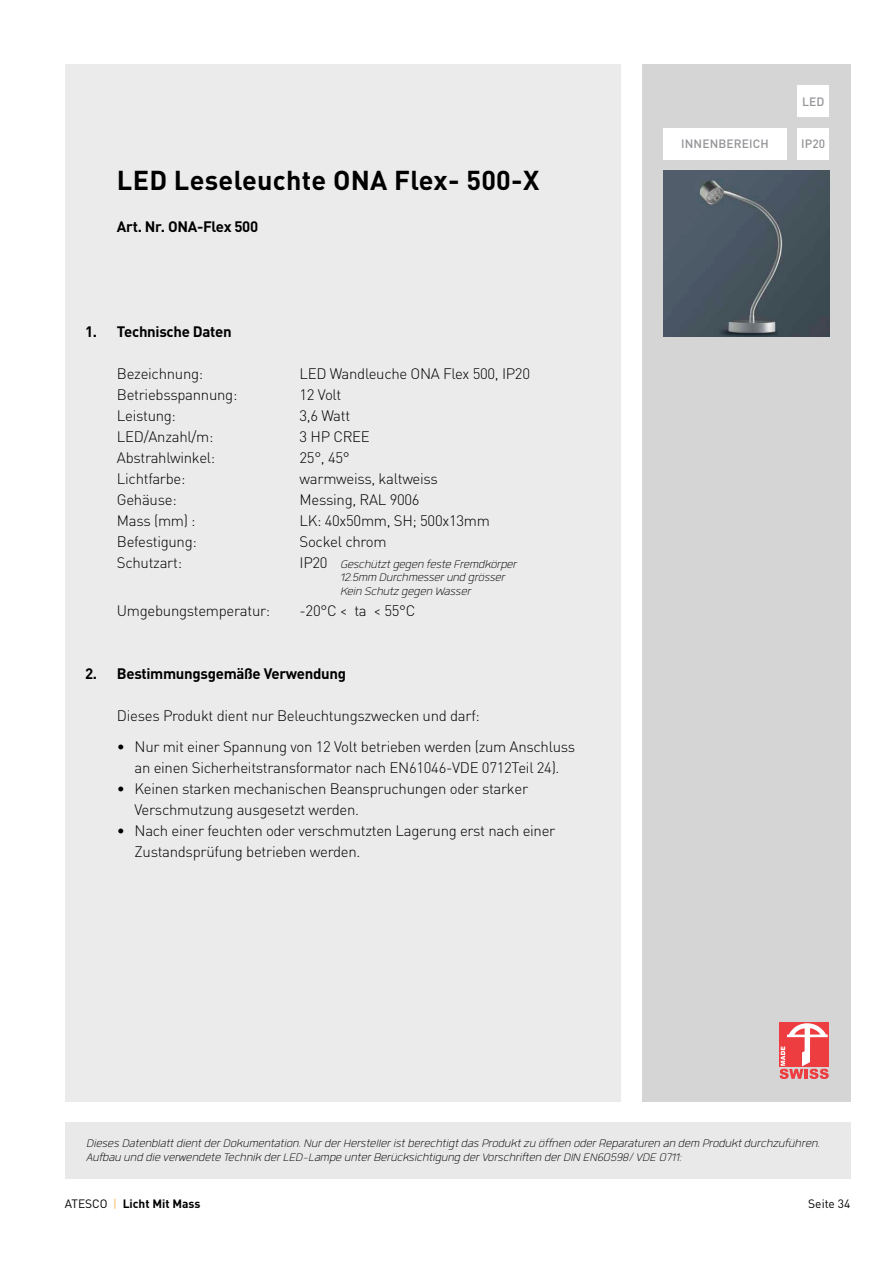
<style>
.page{position:relative;width:893px;height:1263px;background:#fff}
.page>*{position:absolute;margin:0;border:0;box-sizing:border-box;transform-origin:0 0}
.t1{font:700 27px "DIN Pro";letter-spacing:.01em;color:#000}
.t2{font:300 15px/21px "DIN Pro";letter-spacing:-.02em;color:#000}
.t3{font:italic 300 15px/13.5px "Quan Rounded";color:#000}
.t4{font:700 15px "DIN Pro";letter-spacing:-.02em;color:#000}
.t5{font:700 12px "DIN Pro";color:#000}
.t6{font:500 12px "DIN Pro";letter-spacing:.01em;color:#939498}
.t7{font:12px "DIN Pro";color:#000}
.s1{font-family:"DIN Pro";font-style:normal}
.s2{font-weight:400}
.s3{font-weight:300;color:#f7961d}
</style>
<div class="page">
<div style="left:65px;top:1122px;width:785px;height:57px;background:#e9e9e9"></div>
<div style="left:65px;top:64px;width:556px;height:1037px;background:#ecebeb"></div>
<div style="left:642px;top:64px;width:208px;height:1037px;background:#d6d5d6"></div>
<div style="left:797px;top:85px;width:32px;height:32px;background:#fff"></div>
<div style="left:663px;top:128px;width:124px;height:32px;background:#fff"></div>
<div style="left:797px;top:128px;width:32px;height:32px;background:#fff"></div>
<img style="left:663px;top:170px;width:166px;height:166px">
<div style="left:779px;top:1022px;width:50px;height:45px;background:#ee3d41"></div>
<svg style="left:779px;top:1023px;width:50px;height:56px"></svg>
<p class="t6" style="left:802px;top:93px;width:24px">LED</p>
<h1 class="t1" style="left:117px;top:161px;width:424px">LED Leseleuchte ONA Flex- 500-X</h1>
<p class="t4" style="left:117px;top:216px;width:143px">Art. Nr. ONA-Flex 500</p>
<p class="t4" style="left:85px;top:321px;width:148px">1. Technische Daten</p>
<p class="t2" style="left:117px;top:362px;width:88px">Bezeichnung:</p>
<p class="t2" style="left:300px;top:362px;width:232px">LED Wandleuche ONA Flex 500, IP20</p>
<p class="t2" style="left:117px;top:383px;width:122px">Betriebsspannung:</p>
<p class="t2" style="left:300px;top:383px;width:43px">12 Volt</p>
<p class="t2" style="left:117px;top:404px;width:61px">Leistung:</p>
<p class="t2" style="left:300px;top:404px;width:52px">3,6 Watt</p>
<p class="t2" style="left:117px;top:425px;width:98px">LED/Anzahl/m:</p>
<p class="t2" style="left:300px;top:425px;width:72px">3 HP CREE</p>
<p class="t2" style="left:117px;top:446px;width:100px">Abstrahlwinkel:</p>
<p class="t2" style="left:300px;top:446px;width:52px">25°, 45°</p>
<p class="t2" style="left:117px;top:467px;width:70px">Lichtfarbe:</p>
<p class="t2" style="left:300px;top:467px;width:140px">warmweiss, kaltweiss</p>
<p class="t2" style="left:117px;top:488px;width:61px">Gehäuse:</p>
<p class="t2" style="left:300px;top:488px;width:122px">Messing, RAL 9006</p>
<p class="t2" style="left:117px;top:509px;width:80px">Mass (mm) :</p>
<p class="t2" style="left:300px;top:509px;width:192px">LK: 40x50mm, SH; 500x13mm</p>
<p class="t2" style="left:117px;top:530px;width:81px">Befestigung:</p>
<p class="t2" style="left:300px;top:530px;width:89px">Sockel chrom</p>
<p class="t2" style="left:117px;top:551px;width:67px">Schutzart:</p>
<p class="t3" style="left:340px;top:557px;width:178px;text-indent:-40px"><span class="s1">IP20</span> Geschützt gegen feste Fremdkörper<br>12.5mm Durchmesser und grösser<br>Kein Schutz gegen Wasser</p>
<p class="t2" style="left:117px;top:599px;width:155px">Umgebungstemperatur:</p>
<p class="t2" style="left:300px;top:599px;width:117px">-20°C &lt; ta &lt; 55°C</p>
<p class="t4" style="left:85px;top:663px;width:263px">2. Bestimmungsgemäße Verwendung</p>
<p class="t2" style="left:117px;top:704px;width:364px">Dieses Produkt dient nur Beleuchtungszwecken und darf:</p>
<p class="t2" style="left:117px;top:735px;width:460px;text-align:center">• Nur mit einer Spannung von 12 Volt betrieben werden (zum Anschluss an einen Sicherheitstransformator nach EN61046-VDE 0712Teil 24).</p>
<p class="t2" style="left:135px;top:777px;width:395px;text-indent:-18px">• Keinen starken mechanischen Beanspruchungen oder starker<br>Verschmutzung ausgesetzt werden.</p>
<p class="t2" style="left:135px;top:819px;width:422px;text-indent:-18px">• Nach einer feuchten oder verschmutzten Lagerung erst nach einer<br>Zustandsprüfung betrieben werden.</p>
<p class="t6" style="left:681px;top:135px;width:89px">INNENBEREICH</p>
<p class="t6" style="left:801px;top:135px;width:26px">IP20</p>
<p class="t3" style="left:86px;top:1137px;width:735px">Dieses Datenblatt dient der Dokumentation. Nur der Hersteller ist berechtigt das Produkt zu öffnen oder Reparaturen an dem Produkt durchzuführen.<br>Aufbau und die verwendete Technik der LED-Lampe unter Berücksichtigung der Vorschriften der DIN EN60598/ VDE 0711:</p>
<p class="t5" style="left:65px;top:1196px;width:137px"><span class="s2">ATESCO</span> <span class="s3">|</span> Licht Mit Mass</p>
<p class="t7" style="left:808px;top:1196px;width:44px">Seite 34</p>
</div>
